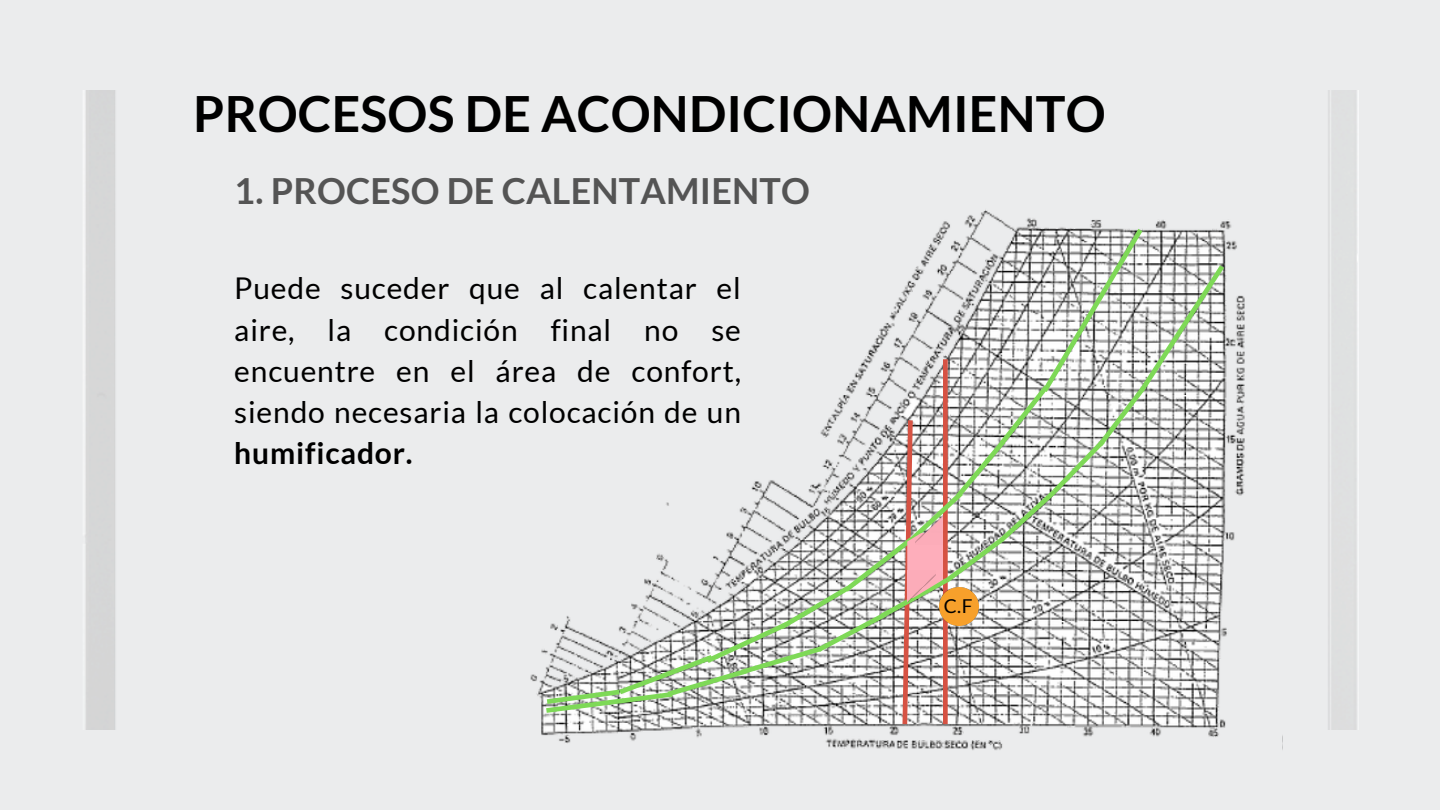
<style>
.page{position:relative;width:1440px;height:810px;background:#ebeced}
.page>*{position:absolute;margin:0;border:0;box-sizing:border-box;transform-origin:0 0}
.t1{font:700 50px "Lato";letter-spacing:.005em;color:#000}
.t2{font:700 36px "Lato";letter-spacing:.005em;color:#545454}
.t3{font:30px/41.2px "Lato";letter-spacing:.03em;color:#000;text-align:justify}
.t4{font:700 30px "Lato";letter-spacing:.03em;color:#000}
.t5{font:19.1px "Lato";color:#000}
</style>
<div class="page">
<img style="left:83px;top:90px;width:1276px;height:639px">
<div style="left:353px;top:392px;width:13px;height:243px;background:#ebeced"></div>
<img style="left:529px;top:169px;width:753px;height:581px">
<div style="left:522px;top:338px;width:15px;height:254px;background:#ebeced"></div>
<svg style="left:541px;top:224px;width:688px;height:505px"></svg>
<img style="left:916px;top:514px;width:27px;height:30px">
<img style="left:908px;top:571px;width:27px;height:30px">
<img style="left:940px;top:587px;width:38px;height:38px">
<h1 class="t1" style="left:193px;top:83px;width:914px">PROCESOS DE ACONDICIONAMIENTO</h1>
<p class="t2" style="left:234px;top:168px;width:577px">1. PROCESO DE CALENTAMIENTO</p>
<p class="t3" style="left:234px;top:267px;width:508px">Puede suceder que al calentar el aire, la condición final no se encuentre en el área de confort, siendo necesaria la colocación de un</p>
<p class="t4" style="left:234px;top:435px;width:180px">humificador.</p>
<p class="t5" style="left:944px;top:594px;width:31px">C.F</p>
</div>
